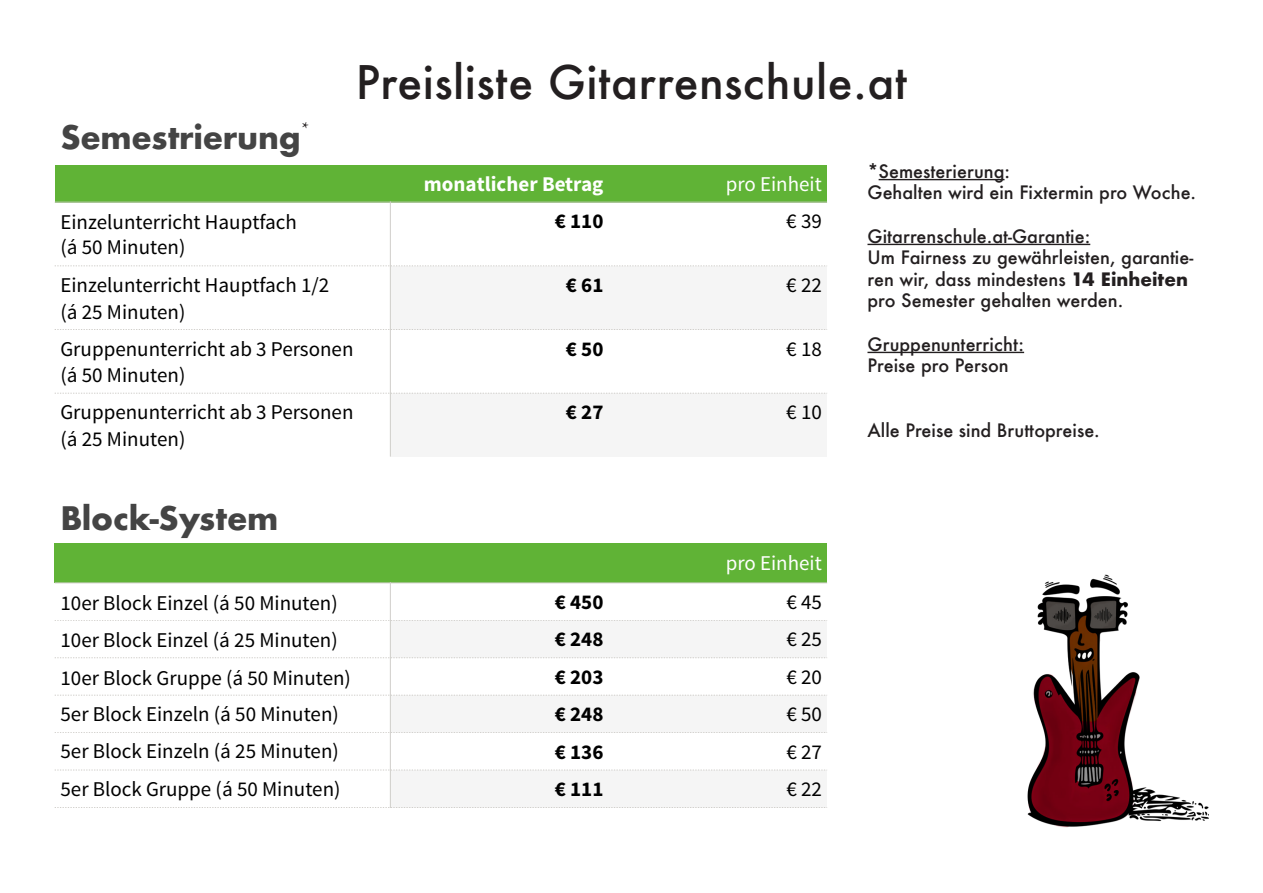
<style>
.page{position:relative;width:1263px;height:893px;background:#fff}
.page>*{position:absolute;margin:0;border:0;box-sizing:border-box;transform-origin:0 0}
.t1{font:500 45px "Futura";letter-spacing:.01em;color:#231f20}
.t2{font:700 31.5px "Futura";letter-spacing:-.01em;color:#444}
.t3{font:21px/25.5px "Source Sans Pro";color:#000}
.t4{font:700 21px "Source Sans Pro";color:#000}
.t5{font:21px "Source Sans Pro";color:#fff}
.t6{font:700 21px "Source Sans Pro";color:#fff}
.t7{font:500 18px/21.6px "Futura";color:#231f20}
.t8{font:18px "Minion Pro";color:#231f20}
.s1{font-weight:700}
</style>
<div class="page">
<div style="left:55px;top:544px;width:554px;height:39px;background:#60b336"></div>
<div style="left:609px;top:544px;width:218px;height:39px;background:#60b336"></div>
<div style="left:390px;top:620px;width:219px;height:38px;background:#f5f5f5"></div>
<div style="left:609px;top:620px;width:218px;height:38px;background:#f5f5f5"></div>
<div style="left:390px;top:695px;width:219px;height:38px;background:#f5f5f5"></div>
<div style="left:609px;top:695px;width:218px;height:38px;background:#f5f5f5"></div>
<div style="left:390px;top:770px;width:219px;height:37px;background:#f5f5f5"></div>
<div style="left:609px;top:770px;width:218px;height:37px;background:#f5f5f5"></div>
<svg style="left:55px;top:620px;width:772px;height:1px"></svg>
<svg style="left:55px;top:657px;width:772px;height:1px"></svg>
<svg style="left:55px;top:695px;width:772px;height:1px"></svg>
<svg style="left:55px;top:732px;width:772px;height:1px"></svg>
<svg style="left:55px;top:770px;width:772px;height:1px"></svg>
<svg style="left:55px;top:807px;width:772px;height:1px"></svg>
<hr style="left:390px;top:582px;width:1px;height:226px;background:#d0ceca">
<hr style="left:55px;top:583px;width:772px;height:1px;background:#d0ceca">
<div style="left:55px;top:165px;width:335px;height:37px;background:#60b336"></div>
<div style="left:390px;top:165px;width:219px;height:37px;background:#60b336"></div>
<div style="left:609px;top:165px;width:218px;height:37px;background:#60b336"></div>
<div style="left:390px;top:266px;width:219px;height:63px;background:#f5f5f5"></div>
<div style="left:609px;top:266px;width:218px;height:63px;background:#f5f5f5"></div>
<div style="left:390px;top:393px;width:219px;height:64px;background:#f5f5f5"></div>
<div style="left:609px;top:393px;width:218px;height:64px;background:#f5f5f5"></div>
<svg style="left:55px;top:265px;width:772px;height:1px"></svg>
<svg style="left:55px;top:329px;width:772px;height:1px"></svg>
<svg style="left:55px;top:393px;width:772px;height:1px"></svg>
<hr style="left:390px;top:201px;width:1px;height:256px;background:#d0ceca">
<hr style="left:55px;top:202px;width:772px;height:1px;background:#d0ceca">
<hr style="left:879px;top:179px;width:125px;height:1px;background:#231f20">
<hr style="left:867px;top:244px;width:223px;height:1px;background:#231f20">
<hr style="left:867px;top:352px;width:157px;height:1px;background:#231f20">
<img style="left:1027px;top:574px;width:182px;height:254px">
<p class="t8" style="left:302px;top:116px;width:9px">*</p>
<p class="t2" style="left:60px;top:114px;width:242px">Semestrierung</p>
<p class="t1" style="left:356px;top:52px;width:553px">Preisliste Gitarrenschule.at</p>
<p class="t6" style="left:424px;top:170px;width:181px">monatlicher Betrag</p>
<p class="t5" style="left:726px;top:171px;width:98px">pro Einheit</p>
<p class="t3" style="left:60px;top:209px;width:238px">Einzelunterricht Hauptfach (á 50 Minuten)</p>
<p class="t4" style="left:555px;top:208px;width:50px">€ 110</p>
<p class="t3" style="left:786px;top:209px;width:37px">€ 39</p>
<p class="t3" style="left:60px;top:271px;width:270px;line-height:27px">Einzelunterricht Hauptfach 1/2 (á 25 Minuten)</p>
<p class="t4" style="left:566px;top:271px;width:39px">€ 61</p>
<p class="t3" style="left:786px;top:273px;width:37px">€ 22</p>
<p class="t3" style="left:60px;top:337px;width:295px">Gruppenunterricht ab 3 Personen (á 50 Minuten)</p>
<p class="t4" style="left:566px;top:335px;width:39px">€ 50</p>
<p class="t3" style="left:786px;top:336px;width:37px">€ 18</p>
<p class="t3" style="left:60px;top:399px;width:295px;line-height:27px">Gruppenunterricht ab 3 Personen (á 25 Minuten)</p>
<p class="t4" style="left:566px;top:399px;width:39px">€ 27</p>
<p class="t3" style="left:786px;top:400px;width:37px">€ 10</p>
<p class="t2" style="left:60px;top:495px;width:220px">Block-System</p>
<p class="t5" style="left:726px;top:550px;width:98px">pro Einheit</p>
<p class="t3" style="left:60px;top:590px;width:279px">10er Block Einzel (á 50 Minuten)</p>
<p class="t4" style="left:555px;top:589px;width:50px">€ 450</p>
<p class="t3" style="left:786px;top:590px;width:37px">€ 45</p>
<p class="t3" style="left:60px;top:628px;width:279px">10er Block Einzel (á 25 Minuten)</p>
<p class="t4" style="left:555px;top:626px;width:50px">€ 248</p>
<p class="t3" style="left:786px;top:627px;width:37px">€ 25</p>
<p class="t3" style="left:60px;top:665px;width:292px">10er Block Gruppe (á 50 Minuten)</p>
<p class="t4" style="left:555px;top:663px;width:50px">€ 203</p>
<p class="t3" style="left:786px;top:664px;width:37px">€ 20</p>
<p class="t3" style="left:60px;top:701px;width:280px">5er Block Einzeln (á 50 Minuten)</p>
<p class="t4" style="left:555px;top:701px;width:50px">€ 248</p>
<p class="t3" style="left:786px;top:702px;width:37px">€ 50</p>
<p class="t3" style="left:60px;top:739px;width:280px">5er Block Einzeln (á 25 Minuten)</p>
<p class="t4" style="left:555px;top:738px;width:50px">€ 136</p>
<p class="t3" style="left:786px;top:739px;width:37px">€ 27</p>
<p class="t3" style="left:60px;top:776px;width:282px">5er Block Gruppe (á 50 Minuten)</p>
<p class="t4" style="left:555px;top:776px;width:50px">€ 111</p>
<p class="t3" style="left:786px;top:777px;width:37px">€ 22</p>
<p class="t7" style="left:867px;top:160px;width:144px">*Semesterierung:</p>
<p class="t7" style="left:867px;top:182px;width:330px">Gehalten wird ein Fixtermin pro Woche.</p>
<p class="t7" style="left:867px;top:225px;width:224px">Gitarrenschule.at-Garantie:</p>
<p class="t7" style="left:867px;top:247px;width:327px">Um Fairness zu gewährleisten, garantie&shy;ren wir, dass mindestens <span class="s1">14 Einheiten </span>pro Semester gehalten werden.</p>
<p class="t7" style="left:867px;top:333px;width:158px">Gruppenunterricht:</p>
<p class="t7" style="left:867px;top:355px;width:143px">Preise pro Person</p>
<p class="t7" style="left:867px;top:419px;width:234px">Alle Preise sind Bruttopreise.</p>
</div>
